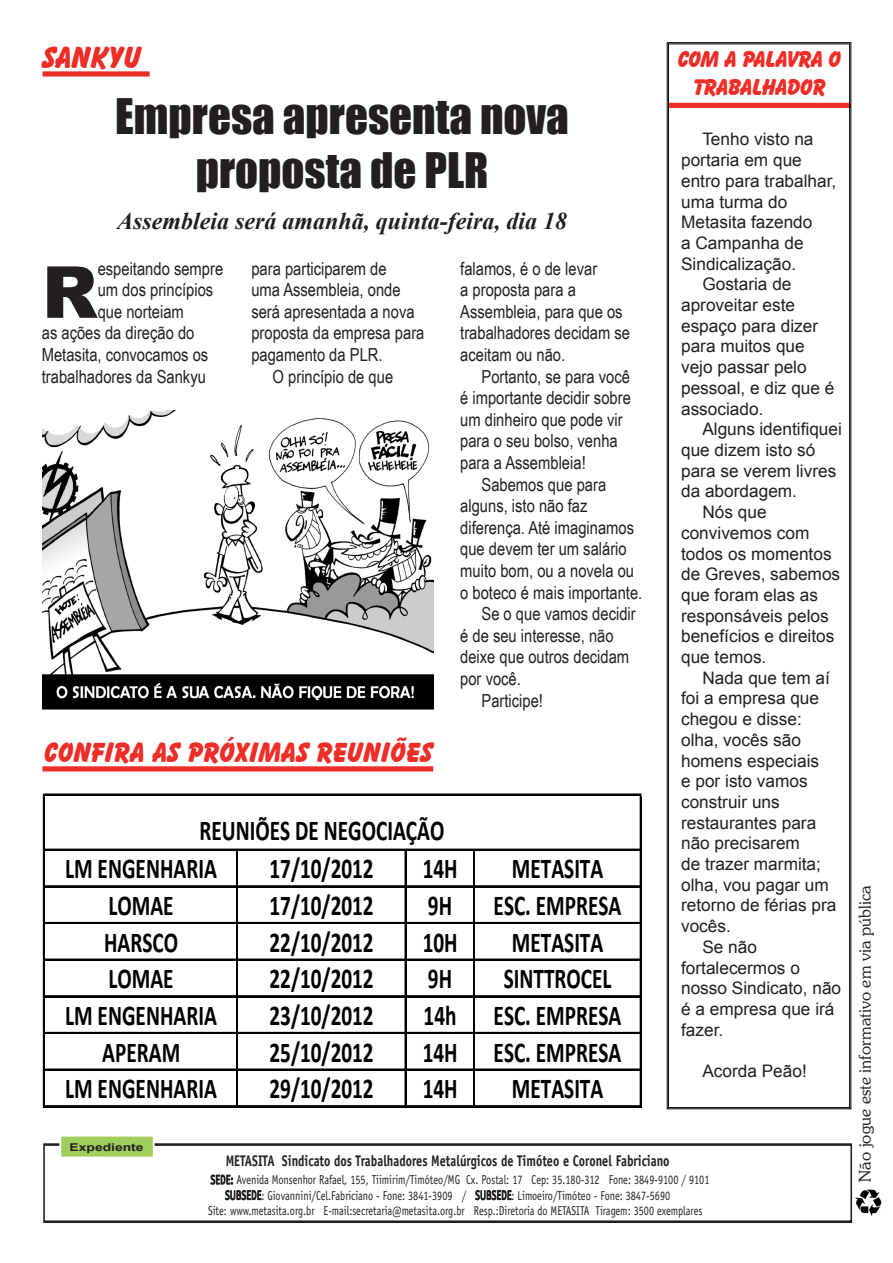
<style>
.page{position:relative;width:893px;height:1263px;background:#fff}
.page>*{position:absolute;margin:0;border:0;box-sizing:border-box;transform-origin:0 0}
.t1{font:900 71.85px "Arial";color:#231f20}
.t2{font:45px/54px "Impact";color:#231f20;text-align:center}
.t3{font:800 31.2px "Balloon BT";color:#ee2d27}
.t4{font:700 28.8px/37.7px "Calibri";color:#000;scale:.74 1}
.t5{font:800 28.5px "Balloon BT";color:#ee2d27}
.t6{font:italic 700 24px "Times New Roman";color:#231f20}
.t7{font:800 23.4px/28px "Balloon BT";letter-spacing:-.02em;color:#ee2d27;text-align:center}
.t8{font:18px/21.6px "Arial Narrow";color:#231f20}
.t9{font:17.25px/20.7px "Arial";color:#231f20}
.t10{font:300 16.5px "Souvenir IT Cby BT";color:#231f20}
.t11{font:700 15.45px "Officina Sans";color:#231f20;scale:.79 1}
.t12{font:12.9px "Officina Sans";color:#231f20;scale:.79 1}
.t13{font:700 10.8px "Arial";color:#231f20;scale:1.29 1}
</style>
<div class="page">
<img style="left:855px;top:1189px;width:27px;height:26px">
<svg style="left:210px;top:1174px;width:51px;height:26px"></svg>
<svg style="left:475px;top:1190px;width:37px;height:10px"></svg>
<div style="left:43px;top:1143px;width:809px;height:80px;border:2px solid #231f20"></div>
<div style="left:60px;top:1136px;width:94px;height:21px;background:#a0ce5b"></div>
<div style="left:59px;top:1135px;width:96px;height:23px;border:2px solid #fff"></div>
<svg style="left:667px;top:42px;width:184px;height:1067px"></svg>
<div style="left:668px;top:44px;width:182px;height:1064px;border:1px solid #000"></div>
<div style="left:43px;top:766px;width:390px;height:5px;background:#ee2d29"></div>
<div style="left:43px;top:71px;width:107px;height:6px;background:#ee2d29"></div>
<img style="left:43px;top:410px;width:390px;height:300px">
<hr style="left:43px;top:794px;width:2px;height:313px;background:#000">
<hr style="left:640px;top:796px;width:1px;height:311px;background:#000">
<hr style="left:236px;top:851px;width:2px;height:256px;background:#000">
<hr style="left:405px;top:851px;width:1px;height:256px;background:#000">
<hr style="left:473px;top:851px;width:1px;height:256px;background:#000">
<hr style="left:474px;top:851px;width:1px;height:256px;background:#000">
<hr style="left:45px;top:794px;width:596px;height:2px;background:#000">
<hr style="left:45px;top:849px;width:596px;height:2px;background:#000">
<hr style="left:45px;top:885px;width:596px;height:1px;background:#000">
<hr style="left:45px;top:886px;width:596px;height:1px;background:#000">
<hr style="left:45px;top:922px;width:596px;height:2px;background:#000">
<hr style="left:45px;top:959px;width:596px;height:2px;background:#000">
<hr style="left:45px;top:995px;width:596px;height:1px;background:#000">
<hr style="left:45px;top:996px;width:596px;height:1px;background:#000">
<hr style="left:45px;top:1032px;width:596px;height:2px;background:#000">
<hr style="left:45px;top:1069px;width:596px;height:2px;background:#000">
<hr style="left:45px;top:1105px;width:596px;height:1px;background:#000">
<hr style="left:45px;top:1106px;width:596px;height:1px;background:#000">
<p class="t3" style="left:43px;top:39px;width:100px">SANKYU</p>
<p class="t2" style="left:115px;top:88px;width:455px">Empresa apresenta nova proposta de PLR</p>
<p class="t6" style="left:117px;top:204px;width:452px">Assembleia será amanhã, quinta-feira, dia 18</p>
<p class="t1" style="left:42px;top:240px;width:57px">R</p>
<p class="t8" style="left:98px;top:257px;width:127px">espeitando sempre</p>
<p class="t8" style="left:460px;top:257px;width:171px">falamos, é o de levar<br>a proposta para a<br>Assembleia, para que os trabalhadores decidam se aceitam ou não.</p>
<p class="t8" style="left:460px;top:365px;width:172px;text-indent:21px">Portanto, se para você é importante decidir sobre um dinheiro que pode vir para o seu bolso, venha para a Assembleia!</p>
<p class="t8" style="left:460px;top:473px;width:184px;text-indent:21px">Sabemos que para alguns, isto não faz diferença. Até imaginamos que devem ter um salário muito bom, ou a novela ou o boteco é mais importante.</p>
<p class="t8" style="left:460px;top:602px;width:177px;text-indent:21px">Se o que vamos decidir é de seu interesse, não deixe que outros decidam por você.</p>
<p class="t8" style="left:481px;top:689px;width:63px">Participe!</p>
<p class="t8" style="left:251px;top:257px;width:175px">para participarem de<br>uma Assembleia, onde será apresentada a nova proposta da empresa para pagamento da PLR.</p>
<p class="t8" style="left:273px;top:365px;width:122px">O princípio de que</p>
<p class="t8" style="left:98px;top:278px;width:117px">um dos princípios</p>
<p class="t8" style="left:98px;top:300px;width:88px">que norteiam</p>
<p class="t8" style="left:42px;top:322px;width:154px">as ações da direção do</p>
<p class="t8" style="left:42px;top:343px;width:168px">Metasita, convocamos os</p>
<p class="t8" style="left:42px;top:365px;width:166px">trabalhadores da Sankyu</p>
<p class="t5" style="left:44px;top:735px;width:391px">CONFIRA AS PRÓXIMAS REUNIÕES</p>
<p class="t4" style="left:65px;top:811px;width:514px;text-indent:134px">REUNIÕES DE NEGOCIAÇÃO<br>LM ENGENHARIA</p>
<p class="t4" style="left:270px;top:849px;width:142px">17/10/2012</p>
<p class="t4" style="left:423px;top:849px;width:49px">14H</p>
<p class="t4" style="left:512px;top:849px;width:125px">METASITA</p>
<p class="t4" style="left:108px;top:885px;width:90px">LOMAE</p>
<p class="t4" style="left:270px;top:885px;width:142px">17/10/2012</p>
<p class="t4" style="left:428px;top:885px;width:34px">9H</p>
<p class="t4" style="left:494px;top:885px;width:174px">ESC. EMPRESA</p>
<p class="t4" style="left:104px;top:922px;width:101px">HARSCO</p>
<p class="t4" style="left:270px;top:922px;width:142px">22/10/2012</p>
<p class="t4" style="left:423px;top:922px;width:49px">10H</p>
<p class="t4" style="left:512px;top:922px;width:125px">METASITA</p>
<p class="t4" style="left:108px;top:958px;width:90px">LOMAE</p>
<p class="t4" style="left:270px;top:959px;width:142px">22/10/2012</p>
<p class="t4" style="left:428px;top:959px;width:34px">9H</p>
<p class="t4" style="left:504px;top:959px;width:147px">SINTTROCEL</p>
<p class="t4" style="left:65px;top:995px;width:206px">LM ENGENHARIA</p>
<p class="t4" style="left:270px;top:995px;width:142px">23/10/2012</p>
<p class="t4" style="left:424px;top:995px;width:46px">14h</p>
<p class="t4" style="left:494px;top:995px;width:174px">ESC. EMPRESA</p>
<p class="t4" style="left:102px;top:1032px;width:107px">APERAM</p>
<p class="t4" style="left:270px;top:1032px;width:142px">25/10/2012</p>
<p class="t4" style="left:423px;top:1032px;width:49px">14H</p>
<p class="t4" style="left:494px;top:1032px;width:174px">ESC. EMPRESA</p>
<p class="t4" style="left:65px;top:1068px;width:206px">LM ENGENHARIA</p>
<p class="t4" style="left:270px;top:1069px;width:142px">29/10/2012</p>
<p class="t4" style="left:423px;top:1069px;width:49px">14H</p>
<p class="t4" style="left:512px;top:1069px;width:125px">METASITA</p>
<p class="t7" style="left:678px;top:44px;width:165px">COM A PALAVRA O<br>TRABALHADOR</p>
<p class="t9" style="left:681px;top:129px;width:157px;text-indent:21px">Tenho visto na portaria em que entro para trabalhar, uma turma do<br>Metasita fazendo<br>a Campanha de<br>Sindicalização.</p>
<p class="t9" style="left:681px;top:274px;width:155px;text-indent:21px">Gostaria de aproveitar este espaço para dizer para muitos que vejo passar pelo pessoal, e diz que é associado.</p>
<p class="t9" style="left:681px;top:419px;width:162px;text-indent:21px">Alguns identifiquei que dizem isto só para se verem livres da abordagem.</p>
<p class="t9" style="left:681px;top:502px;width:161px;text-indent:21px">Nós que convivemos com todos os momentos de Greves, sabemos que foram elas as responsáveis pelos benefícios e direitos que temos.</p>
<p class="t9" style="left:681px;top:667px;width:157px;text-indent:21px">Nada que tem aí foi a empresa que chegou e disse: olha, vocês são homens especiais<br>e por isto vamos construir uns restaurantes para não precisarem<br>de trazer marmita; olha, vou pagar um retorno de férias pra vocês.</p>
<p class="t9" style="left:681px;top:937px;width:162px;text-indent:21px">Se não fortalecermos o nosso Sindicato, não é a empresa que irá fazer.</p>
<p class="t9" style="left:702px;top:1061px;width:106px">Acorda Peão!</p>
<p class="t13" style="left:70px;top:1139px;width:59px">Expediente</p>
<p class="t11" style="left:226px;top:1151px;width:563px">METASITA Sindicato dos Trabalhadores Metalúrgicos de Timóteo e Coronel Fabriciano</p>
<p class="t12" style="left:211px;top:1172px;width:633px">SEDE: Avenida Monsenhor Rafael, 155, Tiimirim/Timóteo/MG Cx. Postal: 17 Cep: 35.180-312 Fone: 3849-9100 / 9101</p>
<p class="t12" style="left:225px;top:1187px;width:565px">SUBSEDE: Giovannini/Cel.Fabriciano - Fone: 3841-3909 / SUBSEDE: Limoeiro/Timóteo - Fone: 3847-5690</p>
<p class="t12" style="left:208px;top:1203px;width:627px">Site: www.metasita.org.br E-mail:secretaria@metasita.org.br Resp.:Diretoria do METASITA Tiragem: 3500 exemplares</p>
<p class="t10" style="left:855px;top:1182px;width:298px;rotate:-90deg">Não jogue este informativo em via pública</p>
</div>
